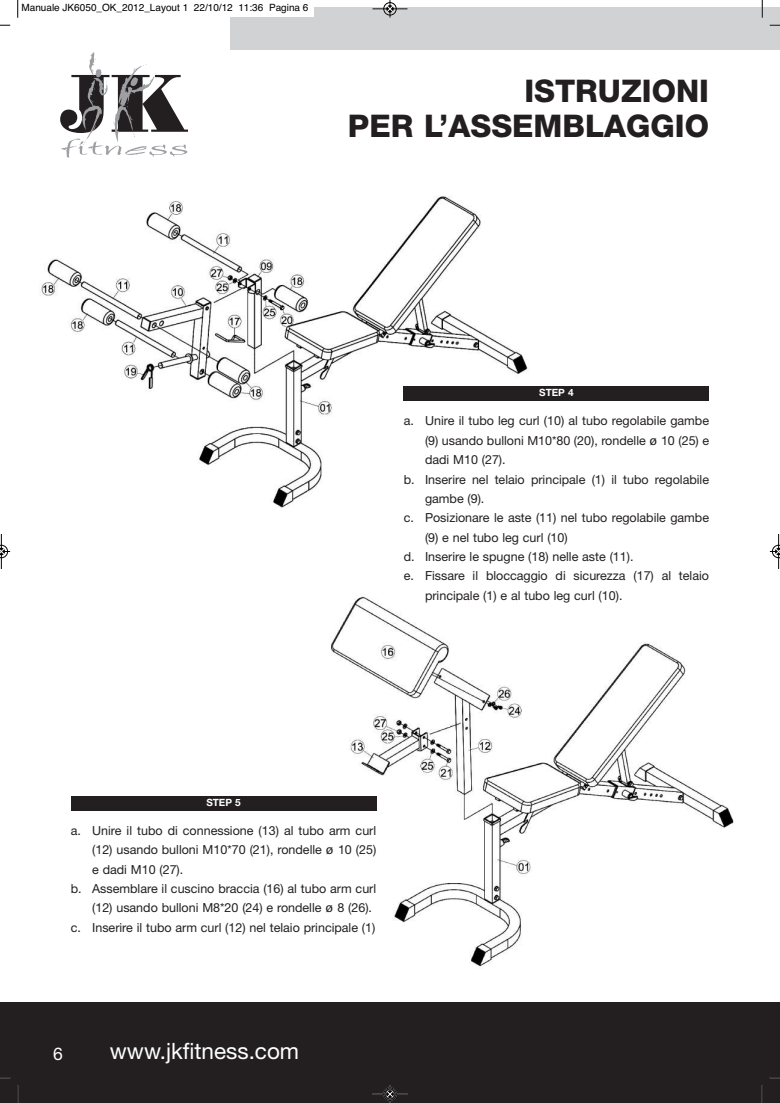
<style>
.page{position:relative;width:780px;height:1103px;background:#fff}
.page>*{position:absolute;margin:0;border:0;box-sizing:border-box;transform-origin:0 0}
.t1{font:800 31.25px/35px "Helvetica Neue";color:#231f20;text-align:right}
.t2{font:22.5px "Helvetica Neue";color:#fff}
.t3{font:17.5px "Helvetica Neue";color:#fff}
.t4{font:12.5px "Helvetica Neue";color:#231f20}
.t5{font:10px "Helvetica";color:#000}
.t6{font:700 10px "Helvetica Neue";color:#fff}
.s1{font-family:"Lucida Grande"}
</style>
<div class="page">
<div style="left:0;top:1002px;width:780px;height:101px;background:#231f20"></div>
<div style="left:230px;top:8px;width:550px;height:42px;background:#d1d2d4"></div>
<svg style="left:60px;top:52px;width:128px;height:106px"></svg>
<img style="left:325px;top:596px;width:409px;height:371px">
<img style="left:40px;top:196px;width:501px;height:312px">
<div style="left:404px;top:387px;width:305px;height:14px;background:#231f20"></div>
<div style="left:71px;top:796px;width:305px;height:14px;background:#231f20"></div>
<div style="left:16px;top:0;width:297px;height:16px;background:#fff"></div>
<svg style="left:17px;top:0;width:2px;height:18px"></svg>
<svg style="left:761px;top:0;width:2px;height:18px"></svg>
<svg style="left:17px;top:1085px;width:2px;height:18px"></svg>
<svg style="left:761px;top:1085px;width:2px;height:18px"></svg>
<hr style="left:372px;top:8px;width:35px;height:1px;background:#fff">
<div style="left:383px;top:2px;width:13px;height:14px;border:1px solid #fff;border-radius:50%"></div>
<hr style="left:372px;top:9px;width:35px;height:1px;background:#000">
<div style="left:383px;top:2px;width:13px;height:13px;border:1px solid #000;border-radius:50%"></div>
<svg style="left:387px;top:0;width:6px;height:18px"></svg>
<div style="left:383px;top:1087px;width:13px;height:14px;border:1px solid #fff;border-radius:50%"></div>
<hr style="left:372px;top:1094px;width:35px;height:1px;background:#000">
<div style="left:383px;top:1088px;width:13px;height:12px;border:1px solid #000;border-radius:50%"></div>
<svg style="left:387px;top:1085px;width:6px;height:18px"></svg>
<hr style="left:1px;top:534px;width:1px;height:35px;background:#000">
<svg style="left:0;top:545px;width:10px;height:13px"></svg>
<hr style="left:778px;top:534px;width:1px;height:35px;background:#000">
<svg style="left:769px;top:545px;width:11px;height:13px"></svg>
<p class="t5" style="left:21px;top:4px;width:288px">Manuale JK6050_OK_2012_Layout 1 22/10/12 11:36 Pagina 6</p>
<h1 class="t1" style="left:348px;top:76px;width:362px">ISTRUZIONI<br>PER L’ASSEMBLAGGIO</h1>
<p class="t6" style="left:539px;top:389px;width:36px">STEP 4</p>
<p class="t4" style="left:404px;top:416px;width:307px">a. Unire il tubo leg curl (10) al tubo regolabile gambe</p>
<p class="t4" style="left:425px;top:436px;width:285px">(9) usando bulloni M10*80 (20), rondelle <span class="s1">ø</span> 10 (25) e</p>
<p class="t4" style="left:425px;top:455px;width:82px">dadi M10 (27).</p>
<p class="t4" style="left:404px;top:475px;width:307px">b. Inserire nel telaio principale (1) il tubo regolabile</p>
<p class="t4" style="left:425px;top:494px;width:61px">gambe (9).</p>
<p class="t4" style="left:404px;top:513px;width:307px">c. Posizionare le aste (11) nel tubo regolabile gambe</p>
<p class="t4" style="left:425px;top:533px;width:144px">(9) e nel tubo leg curl (10)</p>
<p class="t4" style="left:404px;top:552px;width:231px">d. Inserire le spugne (18) nelle aste (11).</p>
<p class="t4" style="left:404px;top:571px;width:307px">e. Fissare il bloccaggio di sicurezza (17) al telaio</p>
<p class="t4" style="left:425px;top:591px;width:199px">principale (1) e al tubo leg curl (10).</p>
<p class="t6" style="left:206px;top:799px;width:36px">STEP 5</p>
<p class="t4" style="left:71px;top:826px;width:307px">a. Unire il tubo di connessione (13) al tubo arm curl</p>
<p class="t4" style="left:92px;top:845px;width:285px">(12) usando bulloni M10*70 (21), rondelle <span class="s1">ø</span> 10 (25)</p>
<p class="t4" style="left:92px;top:865px;width:93px">e dadi M10 (27).</p>
<p class="t4" style="left:71px;top:884px;width:307px">b. Assemblare il cuscino braccia (16) al tubo arm curl</p>
<p class="t4" style="left:92px;top:903px;width:281px">(12) usando bulloni M8*20 (24) e rondelle <span class="s1">ø</span> 8 (26).</p>
<p class="t4" style="left:71px;top:923px;width:306px">c. Inserire il tubo arm curl (12) nel telaio principale (1)</p>
<h3 class="t3" style="left:53px;top:1047px;width:11px">6</h3>
<h2 class="t2" style="left:110px;top:1043px;width:191px">www.jkfitness.com</h2>
</div>
